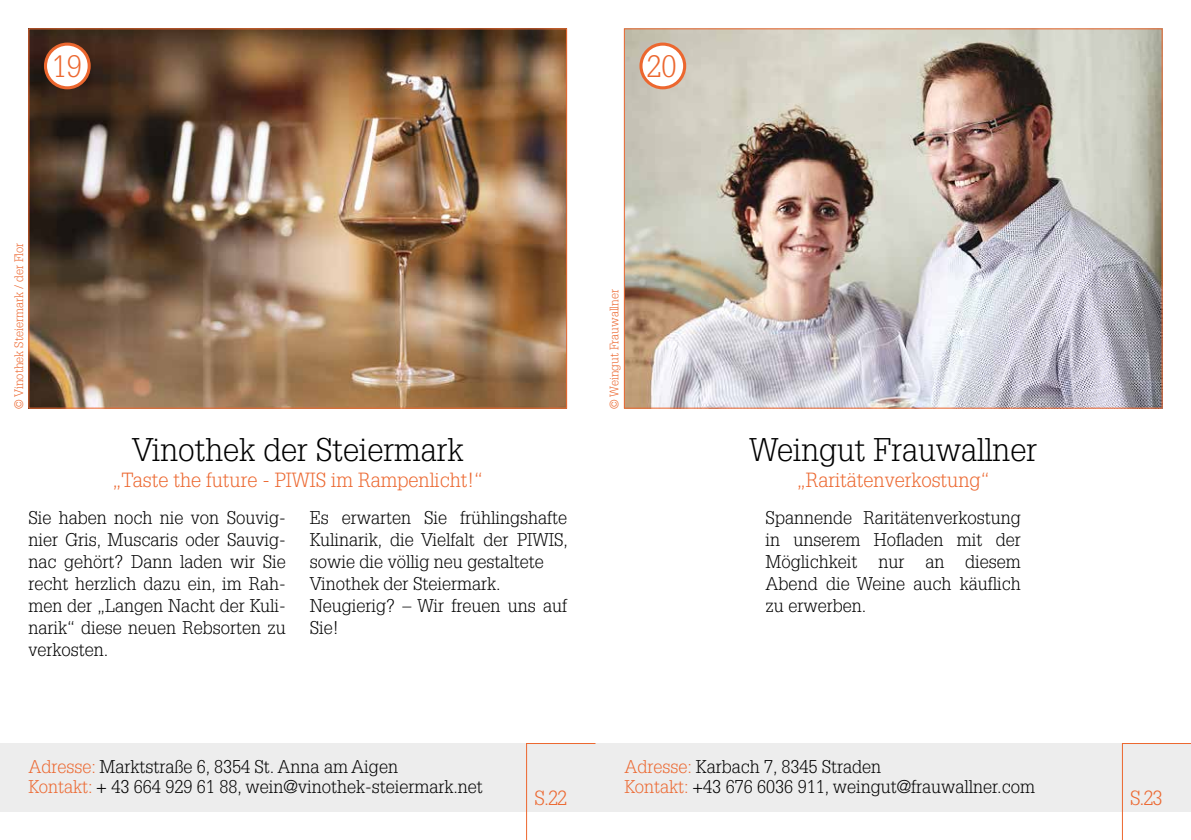
<style>
.page{position:relative;width:1191px;height:840px;background:#fff}
.page>*{position:absolute;margin:0;border:0;box-sizing:border-box;transform-origin:0 0}
.t1{font:300 32px "Glypha";color:#000}
.t2{font:300 30.2px "Glypha";color:#ec672f}
.t3{font:300 20px "Glypha";color:#ec672f}
.t4{font:300 18px/22px "Glypha";color:#000}
.t5{font:300 12px "Glypha";color:#ec672f}
.s1{color:#ec672f}
</style>
<div class="page">
<div style="left:595px;top:743px;width:596px;height:68px;background:#ededed"></div>
<div style="left:0;top:743px;width:595px;height:68px;background:#ededed"></div>
<svg style="left:1121px;top:743px;width:70px;height:96px"></svg>
<svg style="left:525px;top:743px;width:71px;height:96px"></svg>
<img style="left:626px;top:30px;width:534px;height:376px">
<div style="left:641px;top:44px;width:43px;height:44px;background:#fff;border-radius:50%"></div>
<div style="left:639px;top:43px;width:47px;height:46px;border:3px solid #ec672f;border-radius:50%"></div>
<img style="left:30px;top:30px;width:535px;height:376px">
<div style="left:45px;top:44px;width:44px;height:44px;background:#fff;border-radius:50%"></div>
<div style="left:44px;top:43px;width:47px;height:46px;border:3px solid #ec672f;border-radius:50%"></div>
<h2 class="t2" style="left:52px;top:49px;width:32px">19</h2>
<h2 class="t2" style="left:646px;top:49px;width:32px">20</h2>
<p class="t5" style="left:12px;top:408px;width:167px;rotate:-90deg">© Vinothek Steiermark / der Flor</p>
<h1 class="t1" style="left:132px;top:431px;width:333px">Vinothek der Steiermark</h1>
<p class="t3" style="left:112px;top:468px;width:372px">„Taste the future - PIWIS im Rampenlicht!“</p>
<p class="t4" style="left:28px;top:506px;width:259px;text-align:justify">Sie haben noch nie von Souvig&shy;nier Gris, Muscaris oder Sauvig&shy;nac gehört? Dann laden wir Sie recht herzlich dazu ein, im Rah&shy;men der „Langen Nacht der Kuli&shy;narik“ diese neuen Rebsorten zu verkosten.</p>
<p class="t4" style="left:310px;top:506px;width:260px">Es erwarten Sie frühlingshafte<br>Kulinarik, die Vielfalt der PIWIS, sowie die völlig neu gestaltete<br>Vinothek der Steiermark.<br>Neugierig? – Wir freuen uns auf<br>Sie!</p>
<p class="t5" style="left:607px;top:408px;width:121px;rotate:-90deg">© Weingut Frauwallner</p>
<h1 class="t1" style="left:749px;top:431px;width:289px">Weingut Frauwallner</h1>
<p class="t3" style="left:797px;top:468px;width:194px">„Raritätenverkostung“</p>
<p class="t4" style="left:765px;top:506px;width:257px;text-align:justify">Spannende Raritätenverkostung in unserem Hofladen mit der Möglichkeit nur an diesem Abend die Weine auch käuflich zu erwerben.</p>
<p class="t4" style="left:28px;top:756px;width:456px;line-height:20px"><span class="s1">Adresse:</span> Marktstraße 6, 8354 St. Anna am Aigen<br><span class="s1">Kontakt:</span> + 43 664 929 61 88, wein@vinothek-steiermark.net</p>
<p class="t4" style="left:624px;top:756px;width:412px;line-height:20px"><span class="s1">Adresse:</span> Karbach 7, 8345 Straden<br><span class="s1">Kontakt:</span> +43 676 6036 911, weingut@frauwallner.com</p>
<p class="t3" style="left:534px;top:785px;width:34px">S.22</p>
<p class="t3" style="left:1130px;top:785px;width:34px">S.23</p>
</div>
